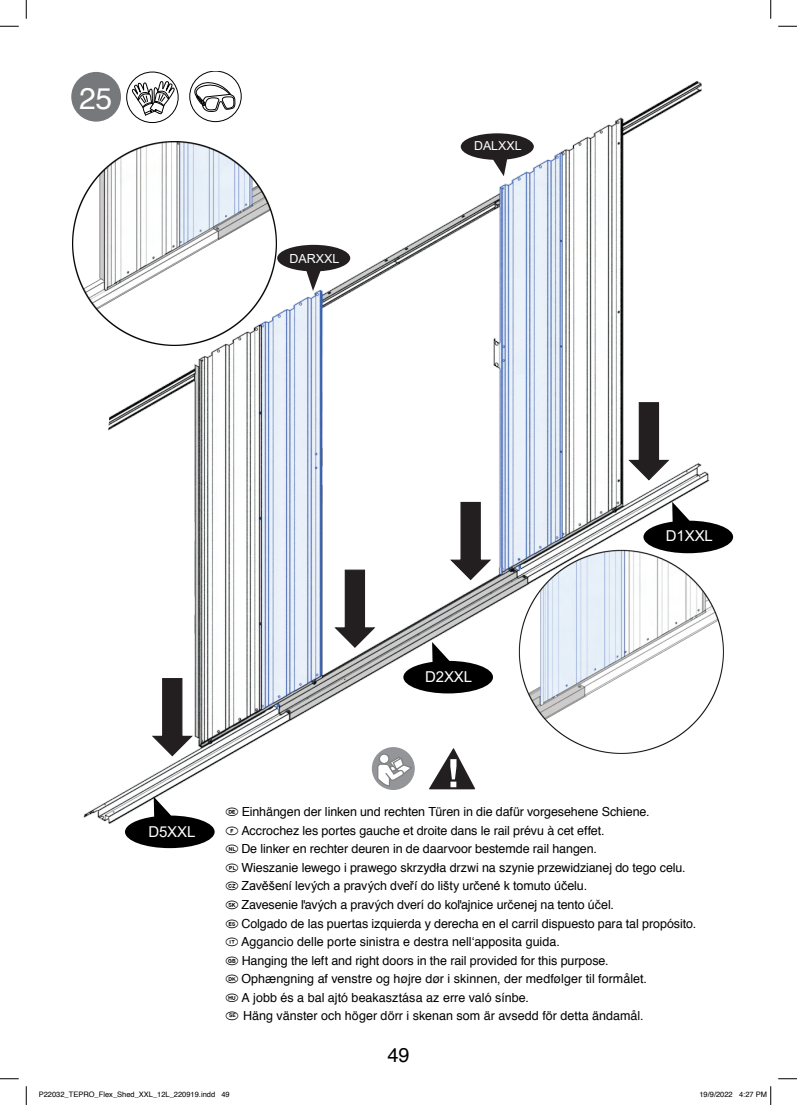
<style>
.page{position:relative;width:797px;height:1105px;background:#fff}
.page>*{position:absolute;margin:0;border:0;box-sizing:border-box;transform-origin:0 0}
.t1{font:30px "Helvetica";color:#fff}
.t2{font:20px "Helvetica";color:#000}
.t3{font:16.5px "Alibaba Pu Hui Ti";color:#fff}
.t4{font:15px "Arial";letter-spacing:-.005em;color:#fff}
.t5{font:12.5px/18.5px "Helvetica";letter-spacing:-.005em;color:#000}
.t6{font:12.5px "Arial";letter-spacing:-.005em;color:#000}
.t7{font:12.5px "Arial";color:#fff}
.t8{font:12.38px "Arial";color:#fff}
.t9{font:7.5px "Helvetica";color:#000}
.t10{font:700 5px "Helvetica";color:#000}
.s1{font-family:"National Codes Europe"}
.s2{font-family:"National Codes Europe NEW"}
.s3{font-family:"National Codes Europe";font-size:12.62px}
</style>
<div class="page">
<img style="left:83px;top:78px;width:627px;height:746px">
<svg style="left:151px;top:677px;width:43px;height:80px"></svg>
<svg style="left:334px;top:569px;width:43px;height:80px"></svg>
<svg style="left:450px;top:501px;width:42px;height:80px"></svg>
<svg style="left:628px;top:402px;width:43px;height:79px"></svg>
<svg style="left:277px;top:245px;width:73px;height:46px"></svg>
<svg style="left:461px;top:133px;width:73px;height:43px"></svg>
<img style="left:518px;top:549px;width:206px;height:206px">
<img style="left:72px;top:141px;width:205px;height:205px">
<div style="left:71px;top:72px;width:50px;height:50px;background:#76787b;border-radius:50%"></div>
<div style="left:372px;top:747px;width:43px;height:43px;background:#939598;border-radius:50%"></div>
<div style="left:379px;top:753px;width:10px;height:11px;border:1px solid #808080;border-radius:50%"></div>
<svg style="left:376px;top:756px;width:38px;height:31px"></svg>
<img style="left:427px;top:748px;width:51px;height:44px">
<svg style="left:194px;top:80px;width:41px;height:32px"></svg>
<svg style="left:132px;top:81px;width:43px;height:35px"></svg>
<div style="left:126px;top:72px;width:52px;height:51px;border:1px solid #000;border-radius:50%"></div>
<div style="left:189px;top:71px;width:52px;height:51px;border:1px solid #000;border-radius:50%"></div>
<svg style="left:0;top:25px;width:19px;height:2px"></svg>
<svg style="left:778px;top:25px;width:19px;height:2px"></svg>
<svg style="left:0;top:1078px;width:19px;height:1px"></svg>
<svg style="left:778px;top:1078px;width:19px;height:1px"></svg>
<svg style="left:25px;top:0;width:2px;height:19px"></svg>
<svg style="left:25px;top:1086px;width:2px;height:19px"></svg>
<svg style="left:770px;top:0;width:1px;height:19px"></svg>
<svg style="left:770px;top:1086px;width:1px;height:19px"></svg>
<svg style="left:403px;top:642px;width:90px;height:51px"></svg>
<svg style="left:125px;top:797px;width:90px;height:51px"></svg>
<svg style="left:643px;top:502px;width:90px;height:51px"></svg>
<h1 class="t1" style="left:79px;top:75px;width:34px">25</h1>
<h3 class="t3" style="left:87px;top:83px;width:10px">6</h3>
<p class="t7" style="left:289px;top:250px;width:52px">DARXXL</p>
<p class="t8" style="left:474px;top:138px;width:49px">DALXXL</p>
<p class="t4" style="left:665px;top:526px;width:49px">D1XXL</p>
<p class="t4" style="left:425px;top:667px;width:49px">D2XXL</p>
<p class="t4" style="left:148px;top:821px;width:49px">D5XXL</p>
<p class="t5" style="left:226px;top:803px;width:461px"><span class="s1">{</span> Einhängen der linken und rechten Türen in die dafür vorgesehene Schiene.<br><span class="s2">p</span> Accrochez les portes gauche et droite dans le rail prévu à cet effet.<br><span class="s2">N</span> De linker en rechter deuren in de daarvoor bestemde rail hangen.<br><span class="s2">P</span> Wieszanie lewego i prawego skrzydła drzwi na szynie przewidzianej do tego celu.</p>
<p class="t6" style="left:226px;top:878px;width:363px"><span class="s2">j</span> Zavěšení levých a pravých dveří do lišty určené k tomuto účelu.</p>
<p class="t5" style="left:226px;top:896px;width:472px"><span class="s2">W</span> Zavesenie ľavých a pravých dverí do koľajnice určenej na tento účel.<br><span class="s2">}</span> Colgado de las puertas izquierda y derecha en el carril dispuesto para tal propósito. <span class="s2">~</span> Aggancio delle porte sinistra e destra nell‘apposita guida.<br><span class="s2">t</span> Hanging the left and right doors in the rail provided for this purpose.<br><span class="s2">l</span> Ophængning af venstre og højre dør i skinnen, der medfølger til formålet.<br><span class="s2">|</span> A jobb és a bal ajtó beakasztása az erre való sínbe.<br><span class="s3">U</span> Häng vänster och höger dörr i skenan som är avsedd för detta ändamål.</p>
<p class="t10" style="left:229px;top:1011px;width:8px">SE</p>
<h2 class="t2" style="left:387px;top:1040px;width:24px">49</h2>
<p class="t9" style="left:39px;top:1089px;width:192px">P22032_TEPRO_Flex_Shed_xxL_12L_220919.indd 49</p>
<p class="t9" style="left:699px;top:1089px;width:69px">19/9/2022 4:27 PM</p>
</div>
